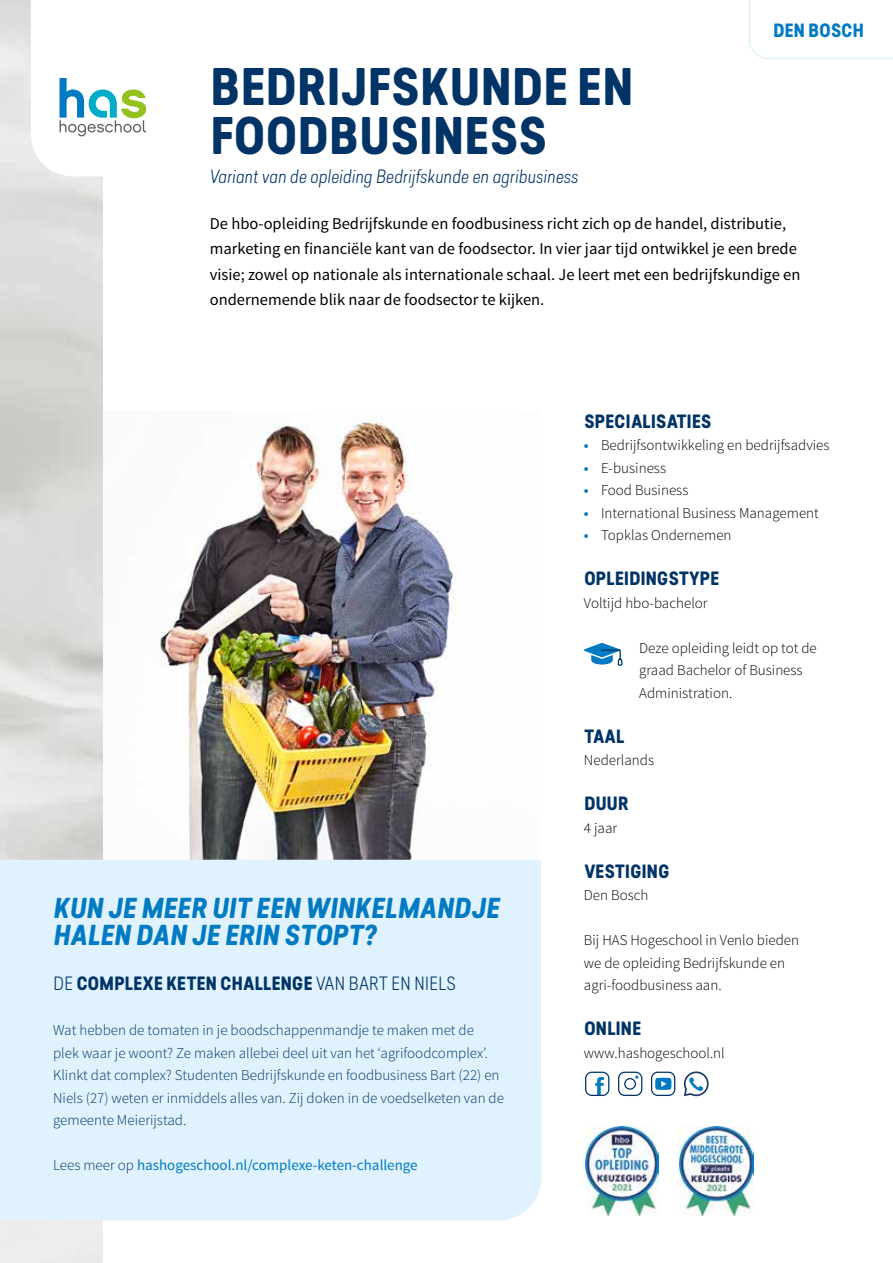
<style>
.page{position:relative;width:893px;height:1263px;background:#fff}
.page>*{position:absolute;margin:0;border:0;box-sizing:border-box;transform-origin:0 0}
.t1{font:700 49.5px/49.5px "Predige Rounded";letter-spacing:.02em;color:#003466}
.t2{font:italic 700 27px/27px "Predige Rounded";letter-spacing:.02em;color:#007ac2}
.t3{font:700 18px "Predige Rounded";letter-spacing:.02em;color:#003466}
.t4{font:italic 300 18px "Predige Rounded";color:#003466}
.t5{font:700 18px "Predige Rounded";letter-spacing:.02em;color:#007ac2}
.t6{font:16.5px/25.5px "Source Sans Pro";color:#000}
.t7{font:300 15px/22.5px "Source Sans Pro";color:#000}
.t8{font:300 15px/22.5px "Source Sans Pro";color:#003466}
.t9{font:15px "Source Sans Pro";color:#007ac2}
.s1{font-weight:300}
.s2{font-weight:300;color:#003466}
.s3{font-weight:600;color:#007ac2}
</style>
<div class="page">
<img style="left:103px;top:417px;width:438px;height:443px">
<div style="left:0;top:860px;width:541px;height:360px;background:#dff2fd"></div>
<svg style="left:31px;top:78px;width:116px;height:98px"></svg>
<svg style="left:584px;top:643px;width:39px;height:23px"></svg>
<svg style="left:749px;top:0;width:144px;height:60px"></svg>
<svg style="left:618px;top:1071px;width:24px;height:25px"></svg>
<svg style="left:585px;top:1071px;width:24px;height:25px"></svg>
<svg style="left:651px;top:1071px;width:24px;height:25px"></svg>
<svg style="left:684px;top:1071px;width:25px;height:25px"></svg>
<img style="left:585px;top:1127px;width:73px;height:88px">
<img style="left:680px;top:1127px;width:73px;height:88px">
<h1 class="t1" style="left:211px;top:62px;width:424px">BEDRIJFSKUNDE EN<br>FOODBUSINESS</h1>
<p class="t4" style="left:210px;top:165px;width:370px">Variant van de opleiding Bedrijfskunde en agribusiness</p>
<p class="t5" style="left:773px;top:18px;width:92px">DEN BOSCH</p>
<p class="t6" style="left:210px;top:211px;width:592px">De hbo-opleiding Bedrijfskunde en foodbusiness richt zich op de handel, distributie, marketing en financiële kant van de foodsector. In vier jaar tijd ontwikkel je een brede visie; zowel op nationale als internationale schaal. Je leert met een bedrijfskundige en ondernemende blik naar de foodsector te kijken.</p>
<h2 class="t2" style="left:54px;top:895px;width:447px">KUN JE MEER UIT EEN WINKELMANDJE<br>HALEN DAN JE ERIN STOPT?</h2>
<p class="t3" style="left:54px;top:971px;width:404px"><span class="s1">DE</span> COMPLEXE KETEN CHALLENGE <span class="s1">VAN BART EN NIELS</span></p>
<p class="t8" style="left:53px;top:1019px;width:452px">Wat hebben de tomaten in je boodschappenmandje te maken met de<br>plek waar je woont? Ze maken allebei deel uit van het ‘agrifoodcomplex’.<br>Klinkt dat complex? Studenten Bedrijfskunde en foodbusiness Bart (22) en Niels (27) weten er inmiddels alles van. Zij doken in de voedselketen van de gemeente Meierijstad.</p>
<p class="t9" style="left:53px;top:1156px;width:366px"><span class="s2">Lees meer op</span> hashogeschool.nl/complexe-keten-challenge</p>
<p class="t3" style="left:584px;top:408px;width:129px">SPECIALISATIES</p>
<p class="t7" style="left:584px;top:434px;width:247px"><span class="s3">•</span> Bedrijfsontwikkeling en bedrijfsadvies</p>
<p class="t7" style="left:584px;top:456px;width:84px"><span class="s3">•</span> E-business</p>
<p class="t7" style="left:584px;top:479px;width:106px"><span class="s3">•</span> Food Business</p>
<p class="t7" style="left:584px;top:501px;width:236px"><span class="s3">•</span> International Business Management</p>
<p class="t7" style="left:584px;top:524px;width:149px"><span class="s3">•</span> Topklas Ondernemen</p>
<p class="t3" style="left:584px;top:566px;width:137px">OPLEIDINGSTYPE</p>
<p class="t7" style="left:584px;top:591px;width:125px">Voltijd hbo-bachelor</p>
<p class="t7" style="left:639px;top:636px;width:179px">Deze opleiding leidt op tot de graad Bachelor of Business<br>Administration.</p>
<p class="t3" style="left:584px;top:723px;width:41px">TAAL</p>
<p class="t7" style="left:584px;top:749px;width:72px">Nederlands</p>
<p class="t3" style="left:584px;top:791px;width:46px">DUUR</p>
<p class="t7" style="left:584px;top:816px;width:35px">4 jaar</p>
<p class="t3" style="left:584px;top:858px;width:87px">VESTIGING</p>
<p class="t7" style="left:584px;top:884px;width:66px">Den Bosch</p>
<p class="t7" style="left:584px;top:929px;width:217px">Bij HAS Hogeschool in Venlo bieden we de opleiding Bedrijfskunde en agri-foodbusiness aan.</p>
<p class="t3" style="left:584px;top:1016px;width:58px">ONLINE</p>
<p class="t7" style="left:584px;top:1041px;width:142px">www.hashogeschool.nl</p>
</div>
